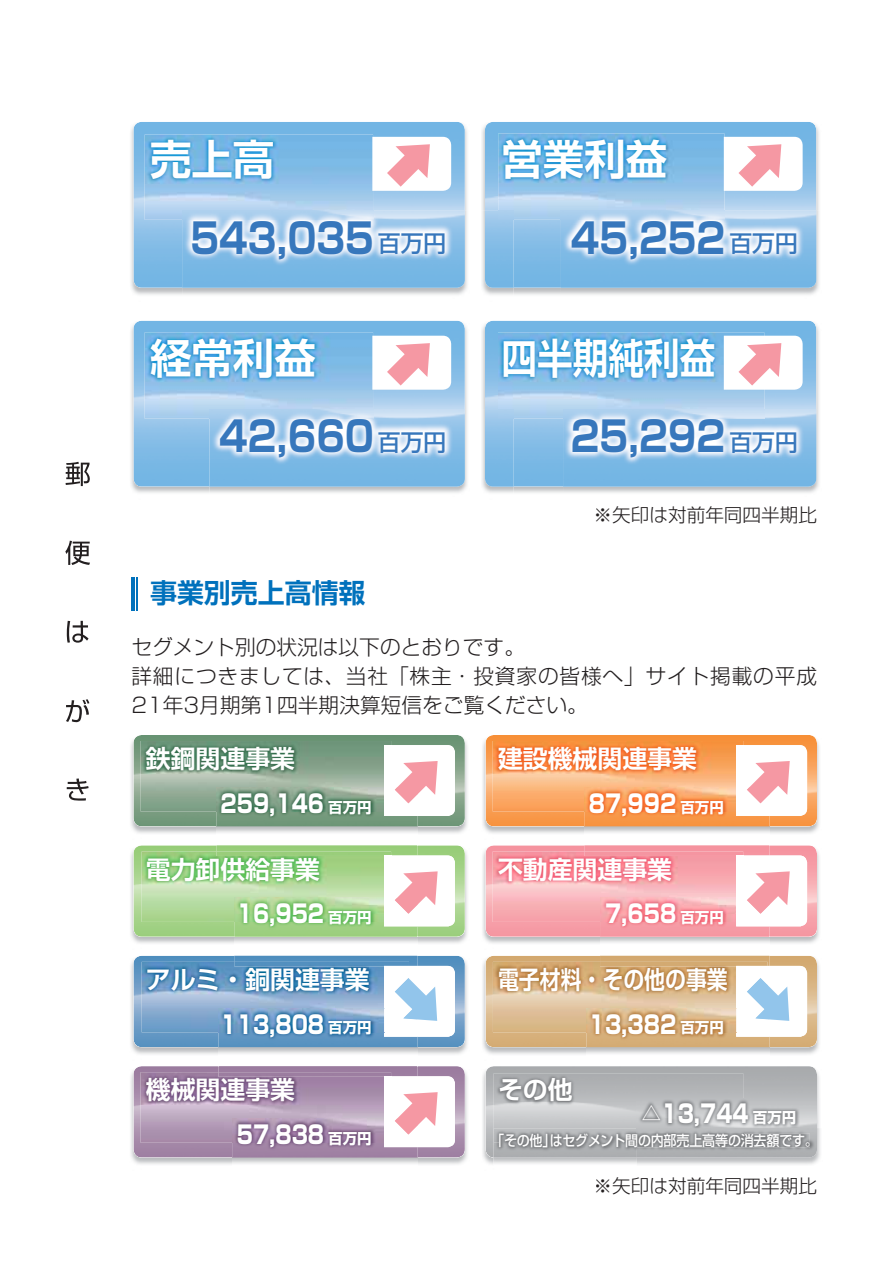
<style>
.page{position:relative;width:893px;height:1263px;background:#fff}
.page>*{position:absolute;margin:0;border:0;box-sizing:border-box;transform-origin:0 0}
.t1{font:41.4px "Shin Go Pr 5 Bold 90 msp RKSJ H";color:#3777bc;scale:.85 1}
.t2{font:41.4px "Shin Go Pr 5 De Bold 90 msp RKSJ H";color:#fff}
.t3{font:41.4px "Shin Go Pr 5 De Bold 90 msp RKSJ H";color:#fff;scale:.86 1}
.t4{font:27px "Shin Go Pr 5 De Bold 90 msp RKSJ H";color:#0071bc}
.t5{font:24.9px "Shin Go Pr 5 Heavy 90 msp RKSJ H";color:#fff;scale:.8 1}
.t6{font:24.9px "Shin Go Pr 5 De Bold 90 msp RKSJ H";color:#fff}
.t7{font:24.9px "Shin Go Pr 5 De Bold 90 msp RKSJ H";color:#fff;scale:.84 1}
.t8{font:20.7px/29px "Shin Go Pr 5 Light 90 msp RKSJ H";color:#231f20}
.t9{font:18.6px "Shin Go Pr 5 Light 90 msp RKSJ H";color:#231f20}
.t10{font:14.55px "Shin Go Pr 5 Medium 90 msp RKSJ H";letter-spacing:-.02em;color:#fff;scale:.9 1}
.s1{font-family:"Shin Go Pr 5 Medium 90 msp RKSJ H";font-size:22.8px}
.s2{font-family:"Shin Go Pr 5 Bold 90 msp RKSJ H";font-size:14.55px}
</style>
<div class="page">
<img style="left:130px;top:736px;width:337px;height:97px">
<img style="left:133px;top:735px;width:332px;height:91px;border-radius:8px">
<img style="left:130px;top:848px;width:337px;height:95px">
<img style="left:133px;top:845px;width:332px;height:92px;border-radius:8px">
<img style="left:130px;top:956px;width:337px;height:98px">
<img style="left:133px;top:956px;width:332px;height:91px;border-radius:8px">
<img style="left:130px;top:1067px;width:337px;height:97px">
<img style="left:133px;top:1066px;width:332px;height:92px;border-radius:8px">
<img style="left:482px;top:735px;width:337px;height:98px">
<img style="left:486px;top:735px;width:331px;height:91px;border-radius:8px">
<img style="left:482px;top:846px;width:337px;height:97px">
<img style="left:486px;top:845px;width:331px;height:92px;border-radius:8px">
<img style="left:482px;top:956px;width:337px;height:98px">
<img style="left:486px;top:956px;width:331px;height:91px;border-radius:8px">
<img style="left:133px;top:122px;width:332px;height:166px;border-radius:8px">
<img style="left:485px;top:122px;width:331px;height:166px;border-radius:8px">
<img style="left:133px;top:321px;width:332px;height:166px;border-radius:8px">
<img style="left:485px;top:321px;width:331px;height:166px;border-radius:8px">
<hr style="left:136px;top:578px;width:2px;height:33px;background:#0071bc">
<hr style="left:131px;top:578px;width:4px;height:33px;background:#0071bc">
<img style="left:145px;top:135px;width:228px;height:85px">
<img style="left:182px;top:210px;width:285px;height:85px">
<img style="left:182px;top:210px;width:283px;height:78px">
<img style="left:482px;top:210px;width:32px;height:85px">
<img style="left:485px;top:210px;width:29px;height:78px">
<img style="left:182px;top:210px;width:191px;height:10px">
<svg style="left:372px;top:137px;width:79px;height:54px"></svg>
<img style="left:498px;top:133px;width:226px;height:87px">
<img style="left:498px;top:210px;width:16px;height:10px">
<img style="left:561px;top:210px;width:258px;height:85px">
<img style="left:561px;top:210px;width:255px;height:78px">
<img style="left:561px;top:210px;width:163px;height:10px">
<svg style="left:724px;top:137px;width:78px;height:54px"></svg>
<img style="left:145px;top:332px;width:228px;height:87px">
<img style="left:209px;top:409px;width:258px;height:84px">
<img style="left:209px;top:409px;width:256px;height:78px">
<img style="left:482px;top:409px;width:32px;height:84px">
<img style="left:485px;top:409px;width:29px;height:78px">
<img style="left:209px;top:409px;width:164px;height:10px">
<svg style="left:372px;top:336px;width:79px;height:54px"></svg>
<img style="left:498px;top:332px;width:266px;height:87px">
<img style="left:498px;top:409px;width:16px;height:10px">
<img style="left:563px;top:409px;width:256px;height:84px">
<img style="left:563px;top:409px;width:253px;height:78px">
<img style="left:563px;top:409px;width:201px;height:10px">
<svg style="left:724px;top:336px;width:78px;height:54px"></svg>
<svg style="left:391px;top:745px;width:64px;height:71px"></svg>
<img style="left:141px;top:741px;width:250px;height:71px">
<img style="left:384px;top:745px;width:7px;height:43px">
<img style="left:216px;top:812px;width:201px;height:44px">
<img style="left:384px;top:788px;width:33px;height:28px">
<img style="left:395px;top:788px;width:22px;height:15px">
<img style="left:216px;top:788px;width:175px;height:24px">
<svg style="left:391px;top:856px;width:64px;height:70px"></svg>
<img style="left:142px;top:851px;width:242px;height:71px">
<img style="left:216px;top:851px;width:175px;height:5px">
<img style="left:384px;top:856px;width:7px;height:42px">
<img style="left:234px;top:922px;width:183px;height:44px">
<img style="left:234px;top:937px;width:183px;height:1px">
<img style="left:384px;top:898px;width:33px;height:28px">
<img style="left:395px;top:898px;width:22px;height:16px">
<img style="left:234px;top:898px;width:157px;height:24px">
<img style="left:142px;top:962px;width:242px;height:70px">
<img style="left:234px;top:962px;width:175px;height:4px">
<img style="left:218px;top:1032px;width:199px;height:44px">
<img style="left:218px;top:1008px;width:166px;height:24px">
<svg style="left:384px;top:966px;width:71px;height:71px"></svg>
<svg style="left:391px;top:1076px;width:64px;height:71px"></svg>
<img style="left:141px;top:1072px;width:243px;height:71px">
<img style="left:218px;top:1072px;width:173px;height:5px">
<img style="left:384px;top:1076px;width:7px;height:43px">
<img style="left:232px;top:1143px;width:185px;height:21px">
<img style="left:384px;top:1119px;width:33px;height:28px">
<img style="left:395px;top:1119px;width:22px;height:16px">
<img style="left:232px;top:1119px;width:159px;height:24px">
<svg style="left:743px;top:745px;width:64px;height:71px"></svg>
<img style="left:493px;top:741px;width:250px;height:71px">
<img style="left:736px;top:745px;width:7px;height:43px">
<img style="left:584px;top:812px;width:185px;height:44px">
<img style="left:736px;top:788px;width:33px;height:28px">
<img style="left:747px;top:788px;width:22px;height:15px">
<img style="left:584px;top:788px;width:159px;height:24px">
<svg style="left:743px;top:856px;width:64px;height:70px"></svg>
<img style="left:493px;top:851px;width:243px;height:71px">
<img style="left:584px;top:851px;width:159px;height:5px">
<img style="left:736px;top:856px;width:7px;height:42px">
<img style="left:600px;top:922px;width:169px;height:44px">
<img style="left:600px;top:937px;width:169px;height:1px">
<img style="left:736px;top:898px;width:33px;height:28px">
<img style="left:747px;top:898px;width:22px;height:16px">
<img style="left:600px;top:898px;width:143px;height:24px">
<img style="left:493px;top:962px;width:243px;height:70px">
<img style="left:600px;top:962px;width:167px;height:4px">
<img style="left:586px;top:1032px;width:183px;height:22px">
<img style="left:586px;top:1008px;width:150px;height:24px">
<svg style="left:736px;top:966px;width:71px;height:71px"></svg>
<img style="left:486px;top:1066px;width:331px;height:92px;border-radius:8px">
<img style="left:494px;top:1073px;width:249px;height:55px">
<img style="left:493px;top:1128px;width:144px;height:30px">
<img style="left:499px;top:1134px;width:138px;height:14px">
<img style="left:637px;top:1098px;width:183px;height:67px">
<svg style="left:66px;top:462px;width:24px;height:24px"></svg>
<svg style="left:65px;top:541px;width:25px;height:24px"></svg>
<svg style="left:67px;top:621px;width:22px;height:22px"></svg>
<svg style="left:66px;top:699px;width:23px;height:23px"></svg>
<svg style="left:67px;top:778px;width:22px;height:23px"></svg>
<h1 class="t2" style="left:150px;top:144px;width:126px">売上高</h1>
<h1 class="t2" style="left:501px;top:144px;width:167px">営業利益</h1>
<h1 class="t1" style="left:190px;top:222px;width:302px">543,035 <span class="s1">百万円</span></h1>
<h1 class="t1" style="left:571px;top:222px;width:269px">45,252 <span class="s1">百万円</span></h1>
<h1 class="t2" style="left:150px;top:343px;width:167px">経常利益</h1>
<h1 class="t3" style="left:501px;top:343px;width:250px">四半期純利益</h1>
<h1 class="t1" style="left:219px;top:421px;width:269px">42,660 <span class="s1">百万円</span></h1>
<h1 class="t1" style="left:571px;top:421px;width:269px">25,292 <span class="s1">百万円</span></h1>
<p class="t9" style="left:593px;top:508px;width:225px">※矢印は対前年同四半期比</p>
<h2 class="t4" style="left:150px;top:583px;width:217px">事業別売上高情報</h2>
<p class="t8" style="left:131px;top:635px;width:687px">セグメント別の状況は以下のとおりです。<br>詳細につきましては、当社「株主・投資家の皆様へ」サイト掲載の平成<br>21年3月期第1四半期決算短信をご覧ください。</p>
<p class="t6" style="left:146px;top:750px;width:151px">鉄鋼関連事業</p>
<p class="t5" style="left:221px;top:794px;width:190px">259,146 <span class="s2">百万円</span></p>
<p class="t6" style="left:146px;top:860px;width:176px">電力卸供給事業</p>
<p class="t5" style="left:237px;top:905px;width:170px">16,952 <span class="s2">百万円</span></p>
<p class="t6" style="left:146px;top:970px;width:225px">アルミ・銅関連事業</p>
<p class="t5" style="left:221px;top:1015px;width:190px">113,808 <span class="s2">百万円</span></p>
<p class="t6" style="left:146px;top:1081px;width:151px">機械関連事業</p>
<p class="t5" style="left:237px;top:1125px;width:170px">57,838 <span class="s2">百万円</span></p>
<p class="t6" style="left:498px;top:750px;width:200px">建設機械関連事業</p>
<p class="t5" style="left:589px;top:794px;width:170px">87,992 <span class="s2">百万円</span></p>
<p class="t6" style="left:498px;top:860px;width:176px">不動産関連事業</p>
<p class="t5" style="left:605px;top:905px;width:150px">7,658 <span class="s2">百万円</span></p>
<p class="t7" style="left:498px;top:970px;width:275px">電子材料・その他の事業</p>
<p class="t5" style="left:589px;top:1015px;width:170px">13,382 <span class="s2">百万円</span></p>
<p class="t6" style="left:498px;top:1081px;width:76px">その他</p>
<p class="t5" style="left:642px;top:1105px;width:195px">△13,744 <span class="s2">百万円</span></p>
<p class="t10" style="left:491px;top:1135px;width:364px">「その他」はセグメント間の内部売上高等の消去額です。</p>
<p class="t9" style="left:593px;top:1179px;width:225px">※矢印は対前年同四半期比</p>
</div>
